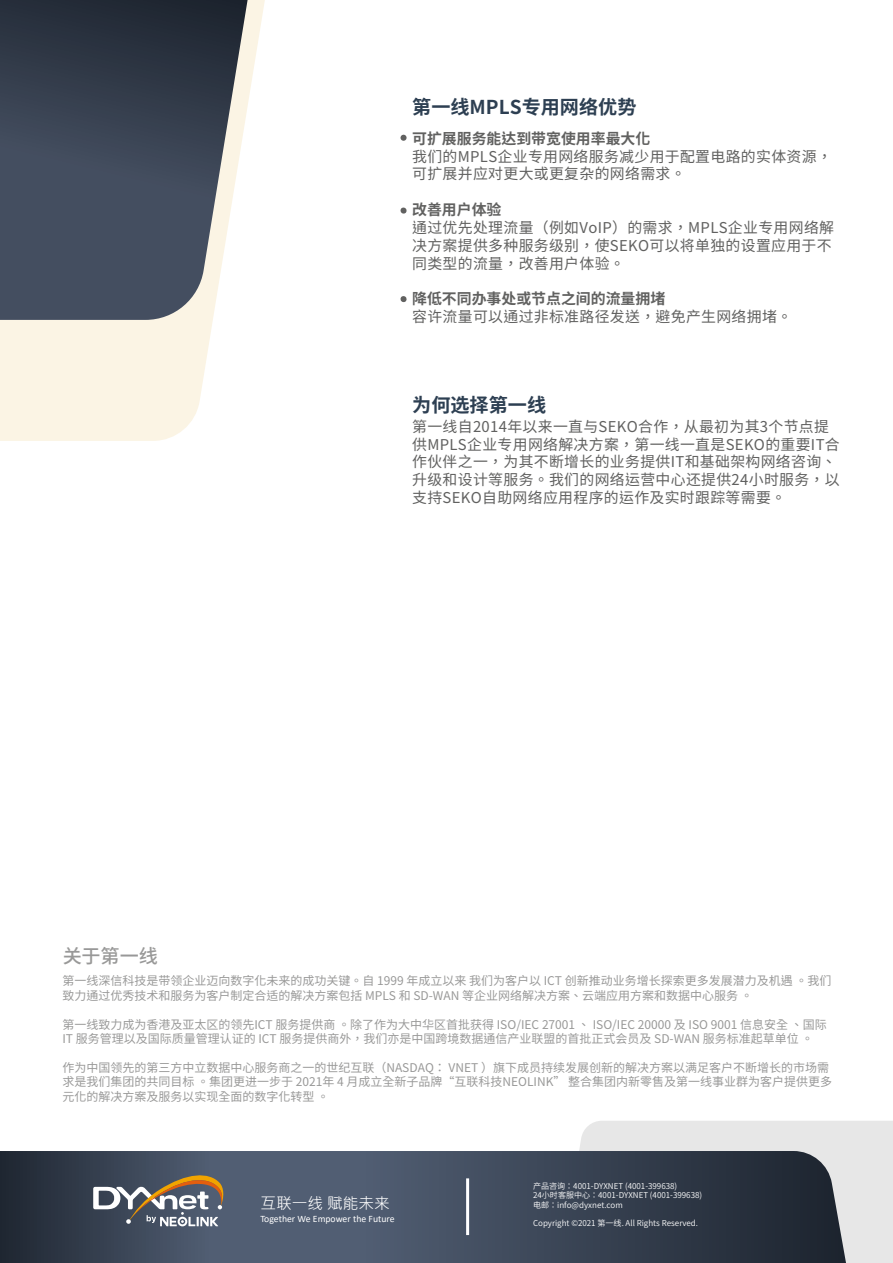
<style>
.page{position:relative;width:893px;height:1263px;background:#fff}
.page>*{position:absolute;margin:0;border:0;box-sizing:border-box;transform-origin:0 0}
.t1{font:700 19.2px "Noto Sans CJ Ktc";color:#2d3f52}
.t2{font:500 19.2px "Noto Sans CJ Ktc";color:#616160}
.t3{font:15.75px "Microsoft Jheng Hei";color:#fff}
.t4{font:14.85px/17.9px "Noto Sans CJ Ktc";letter-spacing:.02em;color:#616160}
.t5{font:700 14.85px "Noto Sans CJ Ktc";color:#616160}
.t6{font:12px/14.4px "Noto Sans CJ Ktc";color:#616160}
.t7{font:9.75px "Calibri";color:#fff}
.t8{font:600 8.1px/9.6px "Noto Sans CJ Ktc";color:#fff}
</style>
<div class="page">
<div style="left:579px;top:1121px;width:314px;height:142px;background:#e7e7e7"></div>
<svg style="left:0;top:0;width:265px;height:441px;fill:#fbf4e4"></svg>
<svg style="left:0;top:0;width:248px;height:320px;background:#4f5764"></svg>
<svg style="left:0;top:1151px;width:846px;height:112px;background:#3d4758"></svg>
<hr style="left:466px;top:1178px;width:3px;height:57px;background:#fff">
<div style="left:400px;top:135px;width:7px;height:6px;background:#616160;border-radius:50%"></div>
<svg style="left:400px;top:207px;width:7px;height:7px"></svg>
<svg style="left:400px;top:296px;width:7px;height:7px"></svg>
<svg style="left:93px;top:1171px;width:132px;height:55px;background:#757577"></svg>
<h1 class="t1" style="left:412px;top:96px;width:226px">第一线MPLS专用网络优势</h1>
<p class="t5" style="left:412px;top:130px;width:240px">可扩展服务能达到带宽使用率最大化</p>
<p class="t4" style="left:412px;top:147px;width:421px">我们的MPLS企业专用网络服务减少用于配置电路的实体资源，可扩展并应对更大或更复杂的网络需求。</p>
<p class="t5" style="left:412px;top:201px;width:91px">改善用户体验</p>
<p class="t4" style="left:412px;top:219px;width:423px">通过优先处理流量（例如VoIP）的需求，MPLS企业专用网络解决方案提供多种服务级别，使SEKO可以将单独的设置应用于不同类型的流量，改善用户体验。</p>
<p class="t5" style="left:412px;top:291px;width:254px">降低不同办事处或节点之间的流量拥堵</p>
<p class="t4" style="left:412px;top:308px;width:381px">容许流量可以通过非标准路径发送，避免产生网络拥堵。</p>
<h1 class="t1" style="left:412px;top:394px;width:135px">为何选择第一线</h1>
<h1 class="t2" style="left:62px;top:945px;width:97px">关于第一线</h1>
<p class="t4" style="left:412px;top:418px;width:429px">第一线自2014年以来一直与SEKO合作，从最初为其3个节点提供MPLS企业专用网络解决方案，第一线一直是SEKO的重要IT合作伙伴之一，为其不断增长的业务提供IT和基础架构网络咨询、升级和设计等服务。我们的网络运营中心还提供24小时服务，以支持SEKO自助网络应用程序的运作及实时跟踪等需要。</p>
<p class="t6" style="left:62px;top:974px;width:771px">第一线深信科技是带领企业迈向数字化未来的成功关键。自 1999 年成立以来 我们为客户以 ICT 创新推动业务增长探索更多发展潜力及机遇 。我们致力通过优秀技术和服务为客户制定合适的解决方案包括 MPLS 和 SD-WAN 等企业网络解决方案、云端应用方案和数据中心服务 。</p>
<p class="t6" style="left:62px;top:1017px;width:766px">第一线致力成为香港及亚太区的领先ICT 服务提供商 。除了作为大中华区首批获得 ISO/IEC 27001 、 ISO/IEC 20000 及 ISO 9001 信息安全 、国际<br>IT 服务管理以及国际质量管理认证的 ICT 服务提供商外，我们亦是中国跨境数据通信产业联盟的首批正式会员及 SD-WAN 服务标准起草单位 。</p>
<p class="t6" style="left:62px;top:1060px;width:771px">作为中国领先的第三方中立数据中心服务商之一的世纪互联（NASDAQ： VNET ）旗下成员持续发展创新的解决方案以满足客户不断增长的市场需求是我们集团的共同目标 。集团更进一步于 2021年 4 月成立全新子品牌“互联科技NEOLINK” 整合集团内新零售及第一线事业群为客户提供更多元化的解决方案及服务以实现全面的数字化转型 。</p>
<h2 class="t3" style="left:260px;top:1193px;width:131px">互联一线 赋能未来</h2>
<p class="t7" style="left:260px;top:1212px;width:136px">Together We Empower the Future</p>
<p class="t8" style="left:533px;top:1181px;width:171px">产品咨询：4001-DYXNET (4001-399638)<br>24小时客服中心：4001-DYXNET (4001-399638)电邮：info@dyxnet.com</p>
<p class="t8" style="left:533px;top:1218px;width:166px">Copyright ©2021 第一线. All Rights Reserved.</p>
</div>
